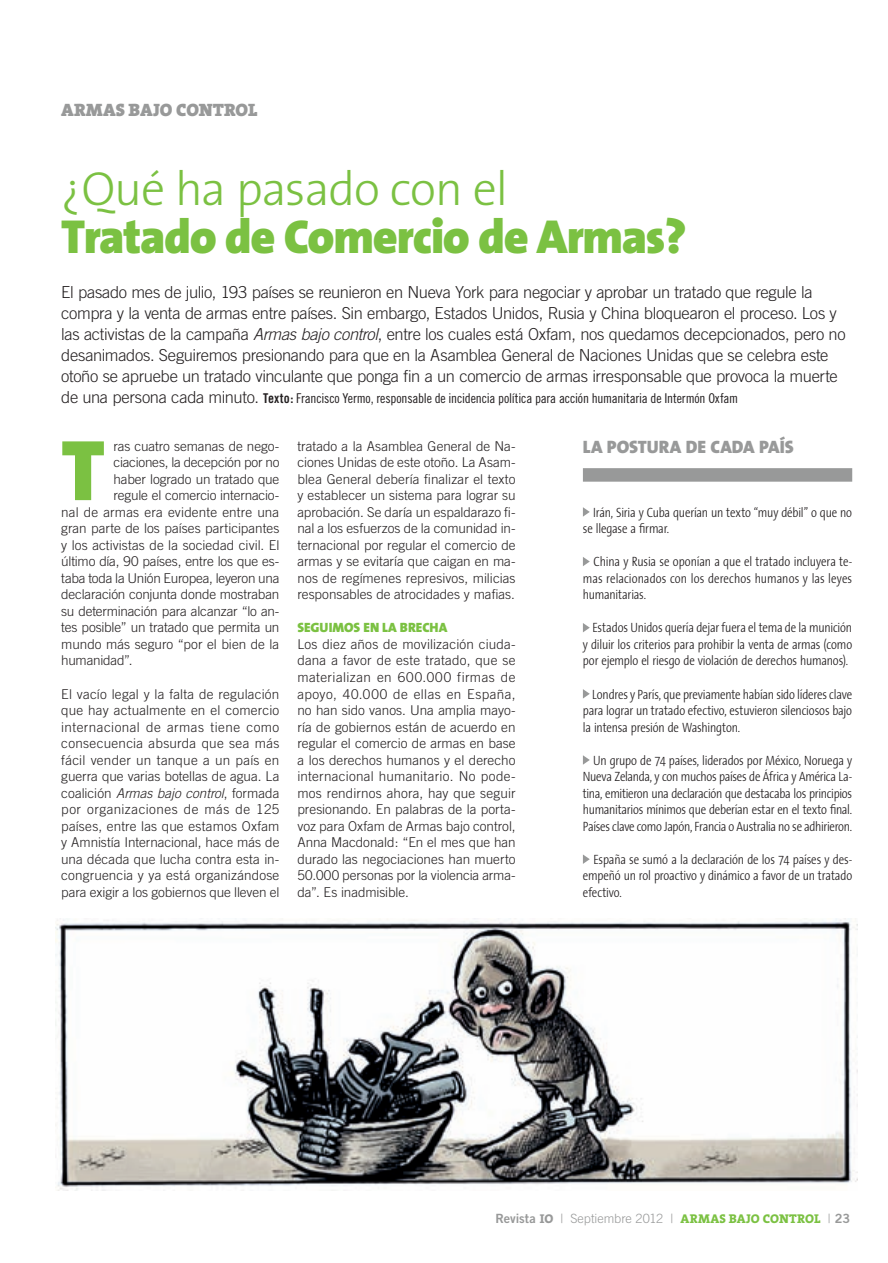
<style>
.page{position:relative;width:888px;height:1263px;background:#fff}
.page>*{position:absolute;margin:0;border:0;box-sizing:border-box;transform-origin:0 0}
.t1{font:900 87px "The Sans";color:#7bc142}
.t2{font:900 48px "The Sans";letter-spacing:-.025em;color:#7bc142}
.t3{font:300 48px "The Sans";letter-spacing:-.02em;color:#7bc142}
.t4{font:900 18px "The Sans";color:#989999}
.t5{font:900 18px "The Serif";color:#989999}
.t6{font:300 16.5px/21px "Trade Gothic";letter-spacing:-.02em;color:#231f20}
.t7{font:300 13.5px/16.5px "Trade Gothic";color:#231f20;text-align:justify}
.t8{font:300 13.5px/16.5px "The Sans Condensed";letter-spacing:-.01em;color:#231f20;text-align:justify}
.t9{font:13.5px "Trade Gothic Cond Eighteen";letter-spacing:-.01em;color:#231f20}
.t10{font:300 13.5px "Trade Gothic";letter-spacing:-.02em;color:#231f20}
.t11{font:900 13.5px "The Sans";letter-spacing:.005em;color:#7bc142}
.t12{font:300 12.75px "Trade Gothic";color:#989999}
.s1{font-style:italic}
.s2{font-family:"Trade Gothic";font-weight:300;font-size:16.5px}
.s3{font-family:"Trade Gothic Bold Cond Twenty"}
.s4{font-family:"Trade Gothic Bold Two";font-weight:400}
.s5{font-family:"The Serif Extra Bold Caps";font-weight:400}
.s6{font-family:"The Serif";font-weight:800;color:#7bc142}
</style>
<div class="page">
<img style="left:56px;top:918px;width:802px;height:272px">
<div style="left:583px;top:468px;width:269px;height:13px;background:#989999"></div>
<svg style="left:583px;top:507px;width:7px;height:9px"></svg>
<svg style="left:583px;top:557px;width:7px;height:9px"></svg>
<svg style="left:583px;top:623px;width:7px;height:9px"></svg>
<svg style="left:583px;top:689px;width:7px;height:9px"></svg>
<svg style="left:583px;top:755px;width:7px;height:9px"></svg>
<svg style="left:583px;top:854px;width:7px;height:9px"></svg>
<h3 class="t5" style="left:61px;top:95px;width:14px">ARMAS</h3>
<h3 class="t5" style="left:129px;top:95px;width:130px">BAJO CONTROL</h3>
<h2 class="t3" style="left:61px;top:149px;width:448px">¿Qué ha pasado con el</h2>
<h2 class="t2" style="left:61px;top:196px;width:627px">Tratado de Comercio de Armas?</h2>
<p class="t6" style="left:61px;top:281px;width:786px">El pasado mes de julio, 193 países se reunieron en N ueva York para negociar y aprobar un tratado que regule la compra y la venta de armas entre países. Sin embargo, Estados Unidos, Rusia y China bloquearon el proceso. Los y las activistas de la campaña <span class="s1">Armas bajo control</span>, entre los cuales está Oxfam, nos quedamos decepcionados, pero no desanimados. Seguiremos presionando para que en la Asamblea General de Naciones Unidas que se celebra este otoño se apruebe un tratado vinculante que ponga fin a un comercio de armas irresponsable que provoca la muerte</p>
<p class="t9" style="left:61px;top:390px;width:678px"><span class="s2">de una persona cada minuto.</span> <span class="s3">Texto:</span> Francisco Yermo, responsable de incidencia política para acción humanitaria de Intermón Oxfam</p>
<h1 class="t1" style="left:61px;top:397px;width:45px">T</h1>
<p class="t7" style="left:114px;top:437px;width:167px">ras cuatro semanas de nego-</p>
<p class="t7" style="left:114px;top:453px;width:167px">ciaciones, la decepción por no</p>
<p class="t7" style="left:114px;top:470px;width:167px">haber logrado un tratado que</p>
<p class="t7" style="left:114px;top:487px;width:167px">regule el comercio internacio-</p>
<p class="t7" style="left:61px;top:503px;width:220px">nal de armas era evidente entre una</p>
<p class="t7" style="left:61px;top:520px;width:220px">gran parte de los países participantes</p>
<p class="t7" style="left:61px;top:536px;width:220px">y los activistas de la sociedad civil. El</p>
<p class="t7" style="left:61px;top:553px;width:220px">último día, 90 países, entre los que es-</p>
<p class="t10" style="left:61px;top:570px;width:220px">taba toda la Unión Europea, leyeron una</p>
<p class="t7" style="left:61px;top:586px;width:220px">declaración conjunta donde mostraban</p>
<p class="t7" style="left:61px;top:602px;width:220px">su determinación para alcanzar “lo an-</p>
<p class="t7" style="left:61px;top:619px;width:220px">tes posible” un tratado que permita un</p>
<p class="t7" style="left:61px;top:635px;width:220px">mundo más seguro “por el bien de la</p>
<p class="t7" style="left:61px;top:652px;width:73px">humanidad”.</p>
<p class="t7" style="left:61px;top:685px;width:220px">El vacío legal y la falta de regulación que hay actualmente en el comercio internacional de armas tiene como consecuencia absurda que sea más fácil vender un tanque a un país en guerra que varias botellas de agua. La coalición <span class="s1">Armas bajo control</span>, formada por organizaciones de más de 125 países, entre las que estamos Oxfam y Amnistía I nternacional, hace más de una década que lucha contra esta in&shy;congruencia y ya está organizándose para exigir a los gobiernos que lleven el</p>
<p class="t7" style="left:297px;top:437px;width:220px">tratado a la Asamblea General de Na&shy;ciones Unidas de este otoño. La Asam&shy;blea General debería finalizar el texto y establecer un sistema para lograr su aprobación. Se daría un espaldarazo fi&shy;nal a los esfuerzos de la comunidad in&shy;ternacional por regular el comercio de armas y se evitaría que caigan en ma&shy;nos de regímenes represivos, milicias responsables de atrocidades y mafias.</p>
<p class="t11" style="left:297px;top:616px;width:46px">Seguimos</p>
<p class="t11" style="left:363px;top:616px;width:54px">en la brecha</p>
<p class="t7" style="left:297px;top:635px;width:220px">Los diez años de movilización ciuda&shy;dana a favor de este tratado, que se materializan en 600.000 firmas de apoyo, 40.000 de ellas en España, no han sido vanos. Una amplia mayo&shy;ría de gobiernos están de acuerdo en regular el comercio de armas en base a los derechos humanos y el derecho internacional humanitario. No pode&shy;mos rendirnos ahora, hay que seguir presionando. En palabras de la porta&shy;voz para Oxfam de Armas bajo control, Anna Macdonald: “En el mes que han durado las negociaciones han muerto 50.000 personas por la violencia arma&shy;da”. Es inadmisible.</p>
<h3 class="t4" style="left:583px;top:431px;width:212px">LA POSTURA DE CADA PAÍS</h3>
<p class="t8" style="left:583px;top:503px;width:271px;text-indent:10px">Irán, Siria y Cuba querían un texto “muy débil” o que no se llegase a firmar.</p>
<p class="t8" style="left:583px;top:553px;width:271px;text-indent:11px">China y Rusia se oponían a que el tratado incluyera te&shy;mas relacionados con los derechos humanos y las leyes humanitarias.</p>
<p class="t8" style="left:583px;top:619px;width:271px;text-indent:10px">Estados Unidos quería dejar fuera el tema de la munición y diluir los criterios para prohibir la venta de armas (como por ejemplo el riesgo de violación de derechos humanos).</p>
<p class="t8" style="left:583px;top:685px;width:271px;text-indent:9px">Londres y París, que previamente habían sido líderes clave para lograr un tratado efectivo, estuvieron silenciosos bajo la intensa presión de Washington.</p>
<p class="t8" style="left:583px;top:751px;width:271px;text-indent:10px">Un grupo de 74 países, liderados por México, Noruega y Nueva Zelanda, y con muchos países de África y América La&shy;tina, emitieron una declaración que destacaba los principios humanitarios mínimos que deberían estar en el texto final.<br>Países clave como Japón, Francia o Australia no se adhirieron.</p>
<p class="t8" style="left:583px;top:850px;width:271px;text-indent:10px">España se sumó a la declaración de los 74 países y des&shy;empeñó un rol proactivo y dinámico a favor de un tratado efectivo.</p>
<p class="t12" style="left:496px;top:1210px;width:356px"><span class="s4">Revista</span> <span class="s5">IO</span> | Septiembre 2012 | <span class="s6">ARMAS BAJO CONTROL</span> | <span class="s4">23</span></p>
</div>
